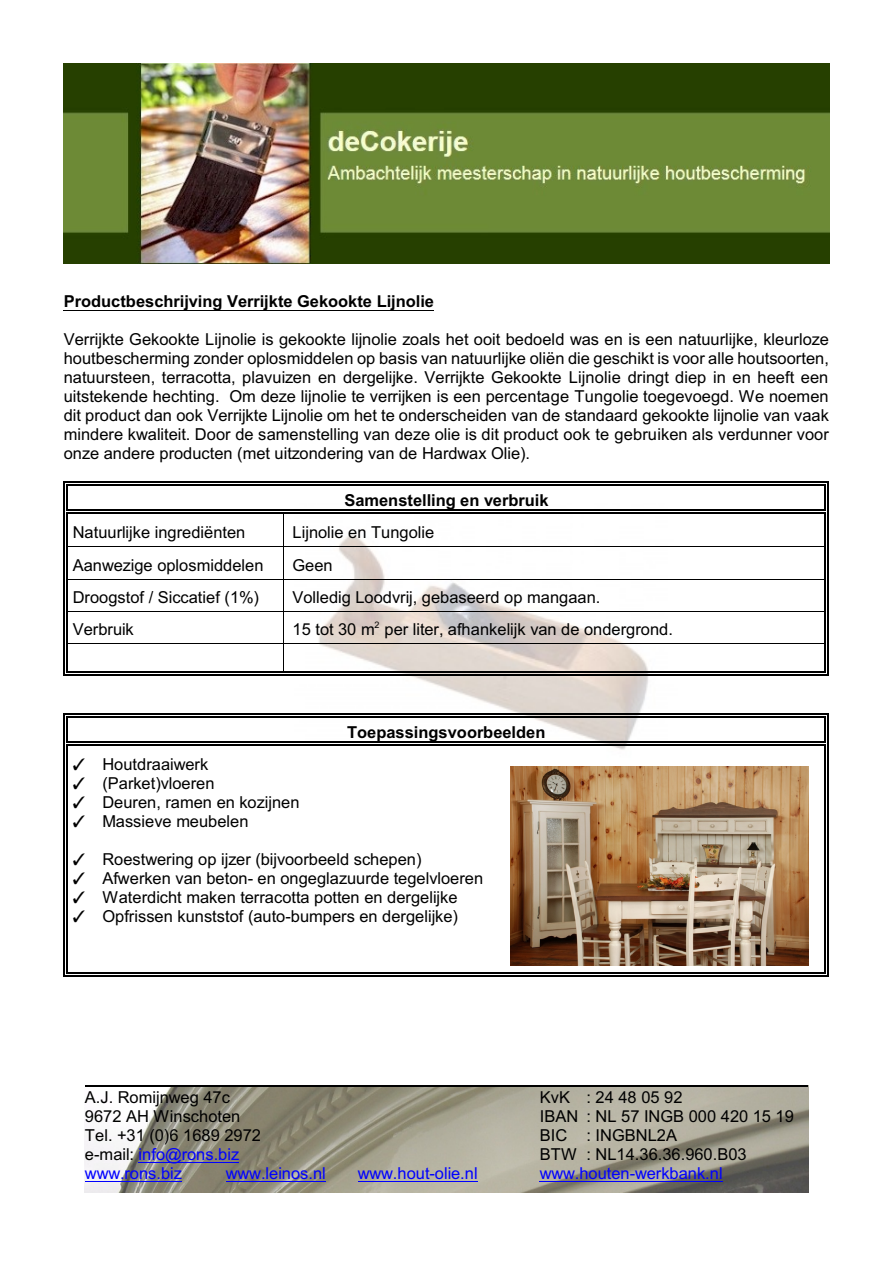
<style>
.page{position:relative;width:893px;height:1263px;background:#fff}
.page>*{position:absolute;margin:0;border:0;box-sizing:border-box;transform-origin:0 0}
.t1{font:16.5px/19px "Arial";color:#000}
.t2{font:700 16.5px "Arial";color:#000}
.t3{font:16.5px "Arial";color:#00f}
.t4{font:9px "Arial";color:#000}
.s1{color:#000}
</style>
<div class="page">
<img style="left:294px;top:509px;width:383px;height:241px">
<svg style="left:67px;top:486px;width:1px;height:24px"></svg>
<svg style="left:825px;top:486px;width:1px;height:24px"></svg>
<hr style="left:67px;top:484px;width:759px;height:2px;background:#000">
<hr style="left:67px;top:510px;width:759px;height:1px;background:#000">
<hr style="left:64px;top:482px;width:1px;height:32px;background:#000">
<hr style="left:828px;top:482px;width:1px;height:32px;background:#000">
<hr style="left:64px;top:482px;width:765px;height:1px;background:#000">
<hr style="left:67px;top:512px;width:759px;height:2px;background:#000">
<hr style="left:67px;top:514px;width:1px;height:32px;background:#000">
<hr style="left:64px;top:514px;width:1px;height:32px;background:#000">
<hr style="left:284px;top:514px;width:1px;height:32px;background:#000">
<hr style="left:825px;top:514px;width:1px;height:32px;background:#000">
<hr style="left:828px;top:514px;width:1px;height:32px;background:#000">
<hr style="left:67px;top:546px;width:1px;height:32px;background:#000">
<hr style="left:67px;top:546px;width:216px;height:1px;background:#000">
<hr style="left:64px;top:546px;width:1px;height:32px;background:#000">
<hr style="left:284px;top:546px;width:1px;height:32px;background:#000">
<hr style="left:825px;top:546px;width:1px;height:32px;background:#000">
<hr style="left:284px;top:546px;width:542px;height:1px;background:#000">
<hr style="left:828px;top:546px;width:1px;height:32px;background:#000">
<hr style="left:67px;top:579px;width:1px;height:32px;background:#000">
<hr style="left:67px;top:579px;width:216px;height:1px;background:#000">
<hr style="left:64px;top:579px;width:1px;height:32px;background:#000">
<hr style="left:284px;top:579px;width:1px;height:32px;background:#000">
<hr style="left:825px;top:579px;width:1px;height:32px;background:#000">
<hr style="left:284px;top:579px;width:542px;height:1px;background:#000">
<hr style="left:828px;top:579px;width:1px;height:32px;background:#000">
<hr style="left:67px;top:611px;width:1px;height:32px;background:#000">
<hr style="left:67px;top:611px;width:216px;height:1px;background:#000">
<hr style="left:64px;top:611px;width:1px;height:32px;background:#000">
<hr style="left:284px;top:611px;width:1px;height:32px;background:#000">
<hr style="left:825px;top:611px;width:1px;height:32px;background:#000">
<hr style="left:284px;top:611px;width:542px;height:1px;background:#000">
<hr style="left:828px;top:611px;width:1px;height:32px;background:#000">
<svg style="left:67px;top:644px;width:1px;height:27px"></svg>
<hr style="left:67px;top:643px;width:216px;height:1px;background:#000">
<hr style="left:67px;top:671px;width:216px;height:1px;background:#000">
<hr style="left:64px;top:643px;width:1px;height:32px;background:#000">
<hr style="left:64px;top:674px;width:219px;height:1px;background:#000">
<svg style="left:825px;top:644px;width:1px;height:27px"></svg>
<hr style="left:284px;top:643px;width:542px;height:1px;background:#000">
<hr style="left:284px;top:671px;width:542px;height:1px;background:#000">
<hr style="left:828px;top:643px;width:1px;height:32px;background:#000">
<hr style="left:284px;top:674px;width:545px;height:1px;background:#000">
<svg style="left:67px;top:717px;width:1px;height:24px"></svg>
<svg style="left:825px;top:717px;width:1px;height:24px"></svg>
<hr style="left:67px;top:716px;width:759px;height:1px;background:#000">
<hr style="left:67px;top:741px;width:759px;height:2px;background:#000">
<hr style="left:64px;top:713px;width:1px;height:33px;background:#000">
<hr style="left:828px;top:713px;width:1px;height:33px;background:#000">
<hr style="left:64px;top:713px;width:765px;height:2px;background:#000">
<hr style="left:67px;top:744px;width:759px;height:2px;background:#000">
<hr style="left:67px;top:746px;width:1px;height:228px;background:#000">
<hr style="left:825px;top:746px;width:1px;height:228px;background:#000">
<hr style="left:67px;top:972px;width:759px;height:2px;background:#000">
<hr style="left:64px;top:746px;width:1px;height:230px;background:#000">
<hr style="left:828px;top:746px;width:1px;height:230px;background:#000">
<hr style="left:64px;top:975px;width:765px;height:1px;background:#000">
<img style="left:64px;top:64px;width:765px;height:200px">
<hr style="left:64px;top:310px;width:370px;height:1px;background:#000">
<img style="left:511px;top:766px;width:298px;height:200px">
<img style="left:85px;top:1087px;width:723px;height:105px">
<hr style="left:139px;top:1162px;width:100px;height:1px;background:#00f">
<hr style="left:85px;top:1181px;width:97px;height:1px;background:#00f">
<hr style="left:226px;top:1181px;width:100px;height:1px;background:#00f">
<hr style="left:358px;top:1181px;width:120px;height:1px;background:#00f">
<hr style="left:540px;top:1181px;width:183px;height:1px;background:#00f">
<hr style="left:85px;top:1085px;width:723px;height:1px;background:#000">
<hr style="left:85px;top:1086px;width:723px;height:1px;background:#000">
<p class="t2" style="left:64px;top:295px;width:372px">Productbeschrijving Verrijkte Gekookte Lijnolie</p>
<p class="t1" style="left:64px;top:331px;width:767px;text-align:justify">Verrijkte Gekookte Lijnolie is gekookte lijnolie zoals het ooit bedoeld was en is een natuurlijke, kleurloze houtbescherming zonder oplosmiddelen op basis van natuurlijke oliën die geschikt is voor alle houtsoorten, natuursteen, terracotta, plavuizen en dergelijke. Verrijkte Gekookte Lijnolie dringt diep in en heeft een uitstekende hechting. Om deze lijnolie te verrijken is een percentage Tungolie toegevoegd. We noemen dit product dan ook Verrijkte Lijnolie om het te onderscheiden van de standaard gekookte lijnolie van vaak mindere kwaliteit. Door de samenstelling van deze olie is dit product ook te gebruiken als verdunner voor onze andere producten (met uitzondering van de Hardwax Olie).</p>
<p class="t2" style="left:344px;top:494px;width:206px">Samenstelling en verbruik</p>
<p class="t1" style="left:73px;top:524px;width:174px">Natuurlijke ingrediënten</p>
<p class="t1" style="left:292px;top:524px;width:143px">Lijnolie en Tungolie</p>
<p class="t1" style="left:73px;top:557px;width:192px">Aanwezige oplosmiddelen</p>
<p class="t1" style="left:292px;top:557px;width:42px">Geen</p>
<p class="t1" style="left:73px;top:589px;width:188px">Droogstof / Siccatief (1%)</p>
<p class="t1" style="left:292px;top:589px;width:309px">Volledig Loodvrij, gebaseerd op mangaan.</p>
<p class="t1" style="left:73px;top:621px;width:63px">Verbruik</p>
<p class="t1" style="left:292px;top:621px;width:382px">15 tot 30 m per liter, afhankelijk van de ondergrond.</p>
<p class="t4" style="left:374px;top:622px;width:7px">2</p>
<p class="t2" style="left:347px;top:726px;width:200px">Toepassingsvoorbeelden</p>
<p class="t1" style="left:102px;top:756px;width:199px">Houtdraaiwerk (Parket)vloeren<br>Deuren, ramen en kozijnen<br>Massieve meubelen</p>
<p class="t1" style="left:102px;top:851px;width:382px">Roestwering op ijzer (bijvoorbeeld schepen)<br>Afwerken van beton- en ongeglazuurde tegelvloeren Waterdicht maken terracotta potten en dergelijke Opfrissen kunststof (auto-bumpers en dergelijke)</p>
<p class="t1" style="left:85px;top:1089px;width:147px">A.J. Romijnweg 47c</p>
<p class="t1" style="left:540px;top:1089px;width:144px">KvK : 24 48 05 92</p>
<p class="t1" style="left:85px;top:1108px;width:157px">9672 AH Winschoten</p>
<p class="t1" style="left:540px;top:1108px;width:256px">IBAN : NL 57 INGB 000 420 15 19</p>
<p class="t1" style="left:85px;top:1127px;width:178px">Tel. +31 (0)6 1689 2972</p>
<p class="t1" style="left:540px;top:1127px;width:139px">BIC : INGBNL2A</p>
<p class="t3" style="left:85px;top:1148px;width:156px"><span class="s1">e-mail:</span> info@rons.biz</p>
<p class="t1" style="left:540px;top:1146px;width:208px">BTW : NL14.36.36.960.B03</p>
<p class="t3" style="left:85px;top:1166px;width:99px">www.rons.biz</p>
<p class="t3" style="left:226px;top:1166px;width:101px">www.leinos.nl</p>
<p class="t3" style="left:358px;top:1166px;width:121px">www.hout-olie.nl</p>
<p class="t3" style="left:540px;top:1166px;width:184px">www.houten-werkbank.nl</p>
</div>
